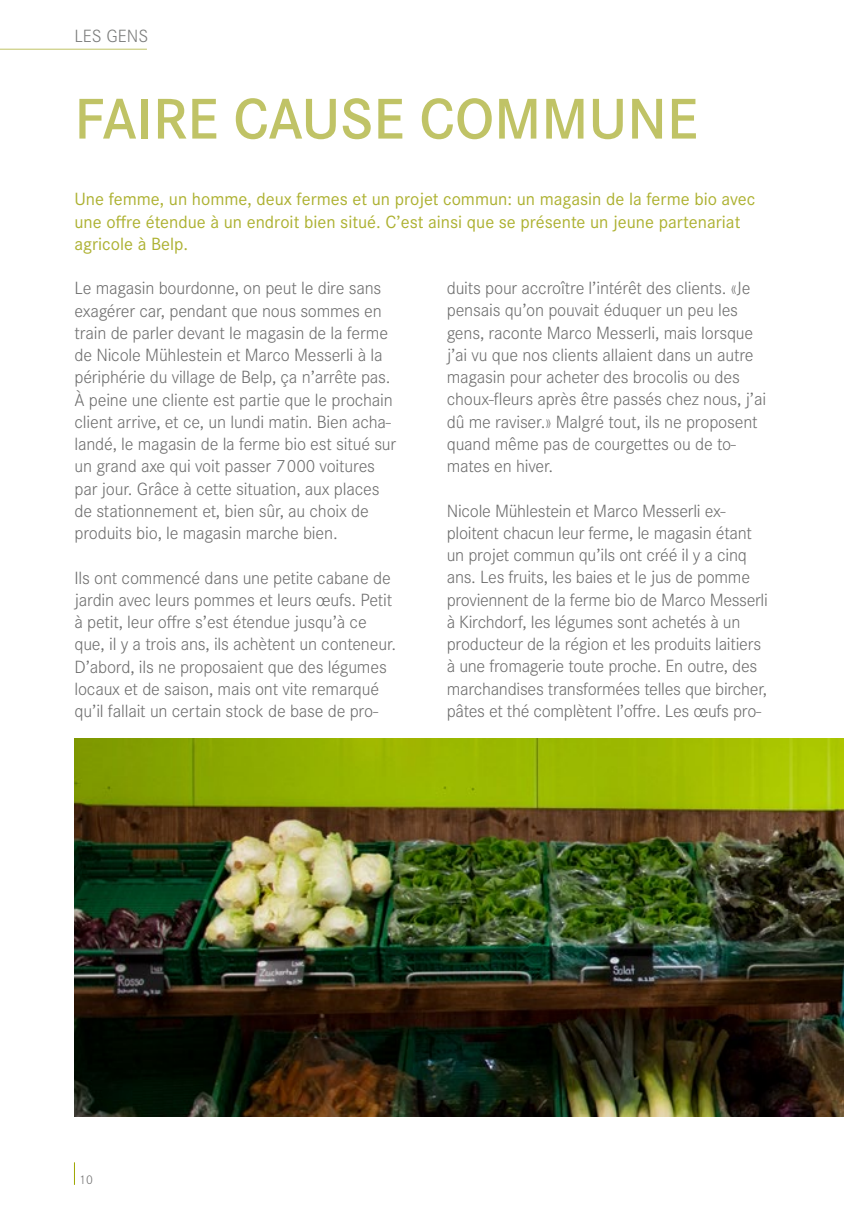
<style>
.page{position:relative;width:844px;height:1216px;background:#fff}
.page>*{position:absolute;margin:0;border:0;box-sizing:border-box;transform-origin:0 0}
.t1{font:600 59.5px "Corporate S";color:#c0c366}
.t2{font:300 18.38px/22.2px "Corporate S";letter-spacing:-.01em;color:#6e6e6e}
.t3{font:18.38px/22.2px "Corporate S";color:#adb131}
.t4{font:300 18.38px "Corporate S";color:#7a7b7a}
.t5{font:300 13.12px "Corporate S";color:#6e6e6e}
</style>
<div class="page">
<hr style="left:0;top:49px;width:147px;height:1px;background:#c0c366">
<img style="left:75px;top:739px;width:768px;height:377px">
<svg style="left:74px;top:1162px;width:1px;height:22px"></svg>
<p class="t4" style="left:74px;top:26px;width:75px">LES GENS</p>
<h1 class="t1" style="left:74px;top:85px;width:624px">FAIRE CAUSE COMMUNE</h1>
<p class="t3" style="left:74px;top:188px;width:682px">Une femme, un homme, deux fermes et un projet commun: un magasin de la ferme bio avec une offre étendue à un endroit bien situé. C’est ainsi que se présente un jeune partenariat agricole à Belp.</p>
<p class="t2" style="left:446px;top:277px;width:321px">duits pour accroître l’intérêt des clients. «Je pensais qu’on pouvait éduquer un peu les gens, raconte Marco Messerli, mais lorsque j’ai vu que nos clients allaient dans un autre magasin pour acheter des brocolis ou des choux-fleurs après être passés chez nous, j’ai dû me raviser.» Malgré tout, ils ne proposent quand même pas de courgettes ou de to&shy;mates en hiver.</p>
<p class="t2" style="left:446px;top:499px;width:322px">Nicole Mühlestein et Marco Messerli ex&shy;ploitent chacun leur ferme, le magasin étant un projet commun qu’ils ont créé il y a cinq ans. Les fruits, les baies et le jus de pomme proviennent de la ferme bio de Marco Messerli à Kirchdorf, les légumes sont achetés à un producteur de la région et les produits laitiers à une fromagerie toute proche. En outre, des marchandises transformées telles que bircher, pâtes et thé complètent l’offre. Les œufs pro-</p>
<p class="t2" style="left:74px;top:277px;width:323px">Le magasin bourdonne, on peut le dire sans exagérer car, pendant que nous sommes en train de parler devant le magasin de la ferme de Nicole Mühlestein et Marco Messerli à la périphérie du village de Belp, ça n’arrête pas.<br>À peine une cliente est partie que le prochain client arrive, et ce, un lundi matin. Bien acha&shy;landé, le magasin de la ferme bio est situé sur un grand axe qui voit passer 7000 voitures par jour. Grâce à cette situation, aux places de stationnement et, bien sûr, au choix de produits bio, le magasin marche bien.</p>
<p class="t2" style="left:74px;top:566px;width:323px">Ils ont commencé dans une petite cabane de jardin avec leurs pommes et leurs œufs. Petit à petit, leur offre s’est étendue jusqu’à ce que, il y a trois ans, ils achètent un conteneur.<br>D’abord, ils ne proposaient que des légumes locaux et de saison, mais ont vite remarqué qu’il fallait un certain stock de base de pro-</p>
<p class="t5" style="left:79px;top:1171px;width:15px">10</p>
</div>
